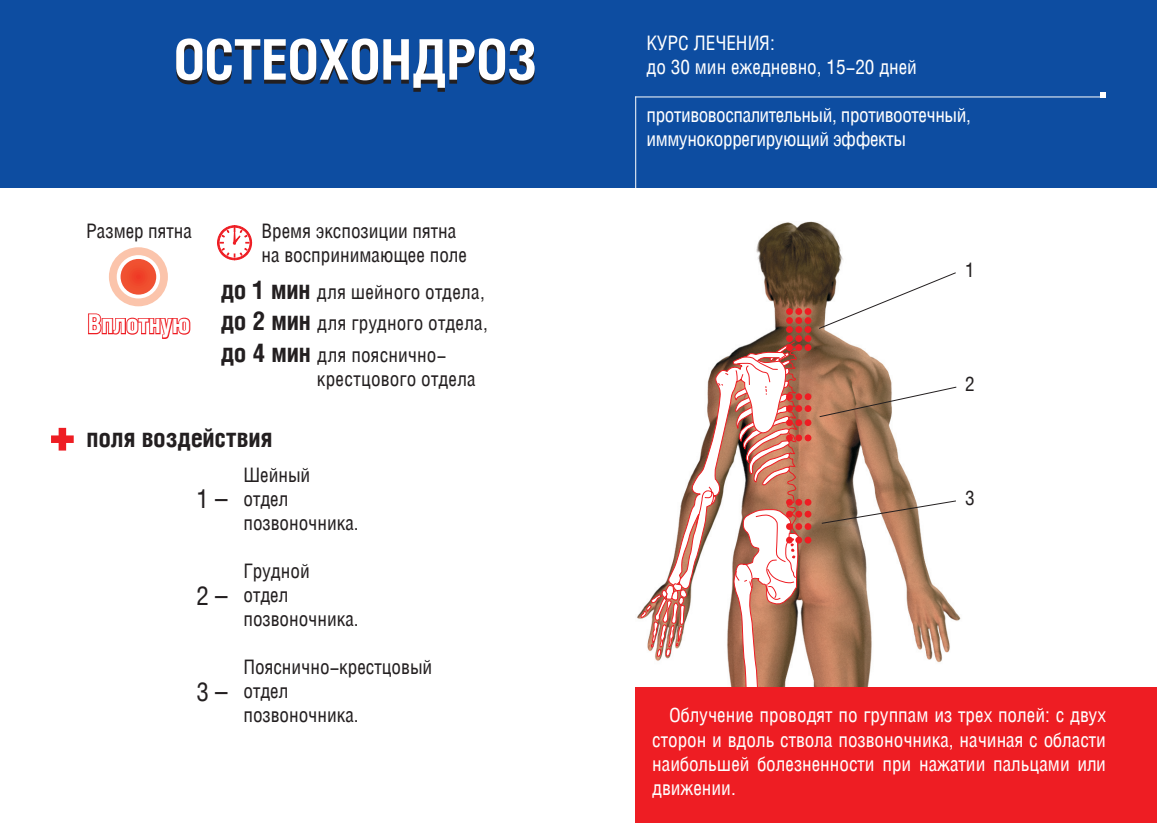
<style>
.page{position:relative;width:1157px;height:823px;background:#fff}
.page>*{position:absolute;margin:0;border:0;box-sizing:border-box;transform-origin:0 0}
.t1{font:700 condensed 56px "Helios";color:#fff}
.t2{font:700 condensed 26px "Helios";color:#231f20}
.t3{font:700 condensed 26px "Helios";color:#fff}
.t4{font:condensed 26px "Helios";color:#231f20}
.t5{font:condensed 20px/24px "Helios";color:#231f20}
.t6{font:condensed 20px/24px "Helios";color:#fff;text-align:justify}
.t7{font:condensed 20px/24px "Helios";letter-spacing:-.02em;color:#fff}
.s1{font-weight:400;color:#0d4da1}
.s2{font-weight:700;font-size:26px}
</style>
<div class="page">
<div style="left:0;top:0;width:578px;height:187px;background:#0d4da1"></div>
<div style="left:578px;top:0;width:579px;height:187px;background:#0d4da1"></div>
<hr style="left:635px;top:96px;width:471px;height:1px;background:#fff">
<hr style="left:635px;top:96px;width:1px;height:97px;background:#fff">
<svg style="left:1100px;top:92px;width:6px;height:4px"></svg>
<svg style="left:217px;top:225px;width:35px;height:35px"></svg>
<svg style="left:51px;top:427px;width:23px;height:23px"></svg>
<svg style="left:107px;top:245px;width:63px;height:63px"></svg>
<div style="left:109px;top:247px;width:59px;height:59px;background:#fbc4ab;border-radius:50%"></div>
<svg style="left:115px;top:253px;width:47px;height:47px"></svg>
<div style="left:117px;top:255px;width:43px;height:43px;background:#fff;border-radius:50%"></div>
<svg style="left:119px;top:257px;width:39px;height:39px"></svg>
<div style="left:121px;top:259px;width:35px;height:35px;background:#f05132;border-radius:50%"></div>
<div style="left:127px;top:265px;width:23px;height:23px;background:#ef4d2e;border-radius:50%"></div>
<div style="left:129px;top:267px;width:18px;height:19px;background:#ef482b;border-radius:50%"></div>
<div style="left:132px;top:270px;width:13px;height:13px;background:#ef4229;border-radius:50%"></div>
<div style="left:134px;top:272px;width:9px;height:9px;background:#ef3e27;border-radius:50%"></div>
<svg style="left:88px;top:313px;width:103px;height:26px"></svg>
<img style="left:637px;top:222px;width:324px;height:464px">
<svg style="left:640px;top:340px;width:161px;height:346px"></svg>
<div style="left:635px;top:686px;width:522px;height:136px;background:#ee1d23"></div>
<svg style="left:820px;top:499px;width:137px;height:25px"></svg>
<svg style="left:818px;top:385px;width:139px;height:32px"></svg>
<svg style="left:817px;top:271px;width:140px;height:58px"></svg>
<div style="left:804px;top:317px;width:7px;height:7px;background:#ee1d23;border-radius:50%"></div>
<div style="left:795px;top:317px;width:7px;height:7px;background:#ee1d23;border-radius:50%"></div>
<div style="left:786px;top:317px;width:7px;height:7px;background:#ee1d23;border-radius:50%"></div>
<div style="left:804px;top:326px;width:7px;height:7px;background:#ee1d23;border-radius:50%"></div>
<div style="left:795px;top:326px;width:7px;height:7px;background:#ee1d23;border-radius:50%"></div>
<div style="left:786px;top:326px;width:7px;height:7px;background:#ee1d23;border-radius:50%"></div>
<div style="left:804px;top:335px;width:7px;height:7px;background:#ee1d23;border-radius:50%"></div>
<div style="left:795px;top:335px;width:7px;height:7px;background:#ee1d23;border-radius:50%"></div>
<div style="left:786px;top:335px;width:7px;height:7px;background:#ee1d23;border-radius:50%"></div>
<div style="left:804px;top:344px;width:7px;height:7px;background:#ee1d23;border-radius:50%"></div>
<div style="left:795px;top:344px;width:7px;height:7px;background:#ee1d23;border-radius:50%"></div>
<div style="left:786px;top:344px;width:7px;height:7px;background:#ee1d23;border-radius:50%"></div>
<div style="left:804px;top:308px;width:7px;height:7px;background:#ee1d23;border-radius:50%"></div>
<div style="left:795px;top:308px;width:7px;height:7px;background:#ee1d23;border-radius:50%"></div>
<div style="left:786px;top:308px;width:7px;height:7px;background:#ee1d23;border-radius:50%"></div>
<div style="left:804px;top:405px;width:7px;height:7px;background:#ee1d23;border-radius:50%"></div>
<div style="left:795px;top:405px;width:7px;height:7px;background:#ee1d23;border-radius:50%"></div>
<div style="left:786px;top:405px;width:7px;height:7px;background:#ee1d23;border-radius:50%"></div>
<div style="left:804px;top:419px;width:7px;height:7px;background:#ee1d23;border-radius:50%"></div>
<div style="left:795px;top:419px;width:7px;height:7px;background:#ee1d23;border-radius:50%"></div>
<div style="left:786px;top:419px;width:7px;height:7px;background:#ee1d23;border-radius:50%"></div>
<div style="left:804px;top:434px;width:7px;height:7px;background:#ee1d23;border-radius:50%"></div>
<div style="left:795px;top:434px;width:7px;height:7px;background:#ee1d23;border-radius:50%"></div>
<div style="left:786px;top:434px;width:7px;height:7px;background:#ee1d23;border-radius:50%"></div>
<div style="left:804px;top:393px;width:7px;height:7px;background:#ee1d23;border-radius:50%"></div>
<div style="left:795px;top:393px;width:7px;height:7px;background:#ee1d23;border-radius:50%"></div>
<div style="left:786px;top:393px;width:7px;height:7px;background:#ee1d23;border-radius:50%"></div>
<div style="left:804px;top:510px;width:7px;height:7px;background:#ee1d23;border-radius:50%"></div>
<div style="left:795px;top:510px;width:7px;height:7px;background:#ee1d23;border-radius:50%"></div>
<div style="left:786px;top:510px;width:7px;height:7px;background:#ee1d23;border-radius:50%"></div>
<div style="left:804px;top:523px;width:7px;height:6px;background:#ee1d23;border-radius:50%"></div>
<div style="left:795px;top:523px;width:7px;height:6px;background:#ee1d23;border-radius:50%"></div>
<div style="left:786px;top:523px;width:7px;height:6px;background:#ee1d23;border-radius:50%"></div>
<div style="left:804px;top:536px;width:7px;height:7px;background:#ee1d23;border-radius:50%"></div>
<div style="left:795px;top:536px;width:7px;height:7px;background:#ee1d23;border-radius:50%"></div>
<div style="left:786px;top:536px;width:7px;height:7px;background:#ee1d23;border-radius:50%"></div>
<svg style="left:804px;top:498px;width:7px;height:7px"></svg>
<div style="left:795px;top:498px;width:7px;height:7px;background:#ee1d23;border-radius:50%"></div>
<div style="left:786px;top:498px;width:7px;height:7px;background:#ee1d23;border-radius:50%"></div>
<h1 class="t1" style="left:73px;top:28px;width:161px"><span class="s1">19</span> Остео</h1>
<h1 class="t1" style="left:319px;top:28px;width:158px">хондроз</h1>
<p class="t5" style="left:86px;top:218px;width:107px">Размер пятна</p>
<h2 class="t3" style="left:88px;top:309px;width:104px">Вплотную</h2>
<p class="t5" style="left:261px;top:218px;width:207px">Время экспозиции пятна на воспринимающее поле</p>
<p class="t5" style="left:221px;top:276px;width:269px;line-height:31.2px"><span class="s2">до 1 мин</span> для шейного отдела, <span class="s2">до 2 мин</span> для грудного отдела, <span class="s2">до 4 мин</span> для пояснично-</p>
<p class="t5" style="left:317px;top:366px;width:160px">крестцового отдела</p>
<h2 class="t2" style="left:87px;top:422px;width:187px">поля воздействия</h2>
<h2 class="t4" style="left:196px;top:484px;width:33px">1 –</h2>
<h2 class="t4" style="left:196px;top:580px;width:33px">2 –</h2>
<h2 class="t4" style="left:196px;top:676px;width:33px">3 –</h2>
<p class="t5" style="left:243px;top:462px;width:117px">Шейный отдел позвоночника.</p>
<p class="t5" style="left:243px;top:558px;width:117px">Грудной отдел позвоночника.</p>
<p class="t5" style="left:243px;top:654px;width:190px">Пояснично-крестцовый отдел<br>позвоночника.</p>
<p class="t6" style="left:646px;top:31px;width:22px">Курс</p>
<p class="t6" style="left:646px;top:31px;width:272px;text-indent:47px">лечения:<br>до 30 мин ежедневно, 15-20 дней</p>
<p class="t7" style="left:646px;top:103px;width:326px">противовоспалительный, противоотечный, иммунокоррегирующий эффекты</p>
<p class="t5" style="left:965px;top:258px;width:11px">1</p>
<p class="t5" style="left:965px;top:372px;width:11px">2</p>
<p class="t5" style="left:965px;top:486px;width:11px">3</p>
<p class="t6" style="left:652px;top:703px;width:455px;text-indent:17px">Облучение проводят по группам из трех полей: с двух сторон и вдоль ствола позвоночника, начиная с области наибольшей болезненности при нажатии пальцами или движении.</p>
</div>
